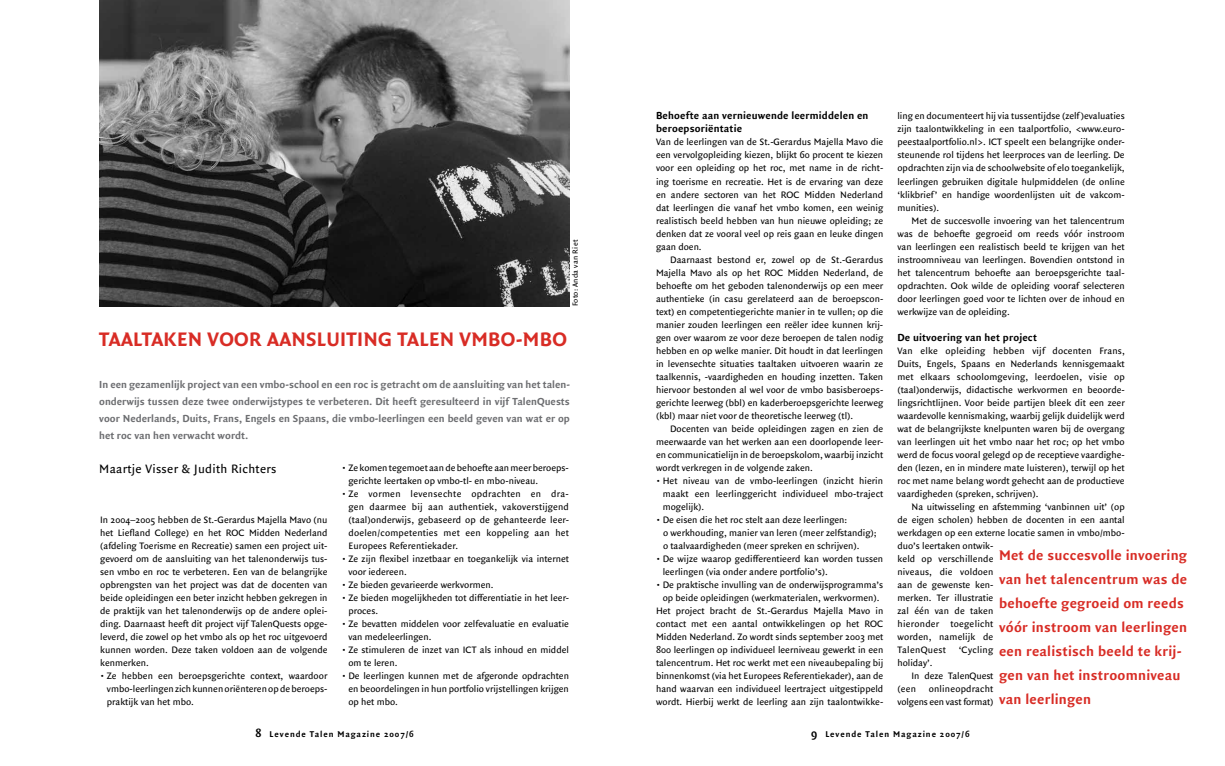
<style>
.page{position:relative;width:1225px;height:766px;background:#fff}
.page>*{position:absolute;margin:0;border:0;box-sizing:border-box;transform-origin:0 0}
.t1{font:700 21px "Quadraat Sans";letter-spacing:.015em;color:#d82c25}
.t2{font:700 15px/24px "Quadraat Sans";letter-spacing:.015em;color:#d82c25}
.t3{font:13px "Quadraat Sans";letter-spacing:.025em;color:#000}
.t4{font:700 11px/17px "Quadraat Sans";color:#6d6e71;text-align:justify}
.t5{font:700 11px/13px "Quadraat Sans";letter-spacing:.015em;color:#000}
.t6{font:10px/13px "Quadraat Sans";color:#000;text-align:justify}
.t7{font:10px "Quadraat Sans";letter-spacing:.03em;color:#000}
.t8{font:700 9px "Quadraat Sans";letter-spacing:.1em;color:#000}
.t9{font:8px "Quadraat Sans";letter-spacing:.025em;color:#000}
.s1{font-size:12px}
</style>
<div class="page">
<img style="left:99px;top:0;width:470px;height:306px">
<p class="t9" style="left:571px;top:306px;width:68px;rotate:-90deg">Foto: Anda van Riet</p>
<h1 class="t1" style="left:99px;top:327px;width:469px">TAALTAKEN VOOR AANSLUITING TALEN VMBO-MBO</h1>
<p class="t4" style="left:99px;top:376px;width:472px">In een gezamenlijk project van een vmbo-school en een roc is getracht om de aansluiting van het talen&shy;onderwijs tussen deze twee onderwijstypes te verbeteren. Dit heeft geresulteerd in vijf TalenQuests voor Nederlands, Duits, Frans, Engels en Spaans, die vmbo-leerlingen een beeld geven van wat er op het roc van hen verwacht wordt.</p>
<h3 class="t3" style="left:99px;top:461px;width:179px">Maartje Visser &amp; Judith Richters</h3>
<p class="t6" style="left:348px;top:461px;width:222px;text-indent:-7px">• Ze komen tegemoet aan de behoefte aan meer beroeps&shy;gerichte leertaken op vmbo-tl- en mbo-niveau.</p>
<p class="t6" style="left:348px;top:487px;width:222px;text-indent:-7px">• Ze vormen levensechte opdrachten en dra&shy;gen daarmee bij aan authentiek, vakoverstijgend (taal)onderwijs, gebaseerd op de gehanteerde leer&shy;doelen/competenties met een koppeling aan het Europees Referentiekader.</p>
<p class="t6" style="left:348px;top:552px;width:222px;text-indent:-7px">• Ze zijn flexibel inzetbaar en toegankelijk via internet voor iedereen.</p>
<p class="t6" style="left:342px;top:578px;width:153px">• Ze bieden gevarieerde werkvormen.</p>
<p class="t6" style="left:348px;top:591px;width:222px;text-indent:-7px">• Ze bieden mogelijkheden tot differentiatie in het leer&shy;proces.</p>
<p class="t6" style="left:348px;top:617px;width:222px;text-indent:-7px">• Ze bevatten middelen voor zelfevaluatie en evaluatie van medeleerlingen.</p>
<p class="t6" style="left:348px;top:643px;width:222px;text-indent:-7px">• Ze stimuleren de inzet van ICT als inhoud en middel om te leren.</p>
<p class="t6" style="left:348px;top:669px;width:222px;text-indent:-7px">• De leerlingen kunnen met de afgeronde opdrachten en beoordelingen in hun portfolio vrijstellingen krijgen op het mbo.</p>
<p class="t6" style="left:100px;top:513px;width:229px">In 2004–2005 hebben de St.-Gerardus Majella Mavo (nu het Liefland College) en het ROC Midden Nederland (afdeling Toerisme en Recreatie) samen een project uit&shy;gevoerd om de aansluiting van het talenonderwijs tus&shy;sen vmbo en roc te verbeteren. Een van de belangrijke opbrengsten van het project was dat de docenten van beide opleidingen een beter inzicht hebben gekregen in de praktijk van het talenonderwijs op de andere oplei&shy;ding. Daarnaast heeft dit project vijf TalenQuests opge&shy;leverd, die zowel op het vmbo als op het roc uitgevoerd kunnen worden. Deze taken voldoen aan de volgende kenmerken.</p>
<p class="t6" style="left:107px;top:669px;width:222px;text-indent:-7px">• Ze hebben een beroepsgerichte context, waardoor vmbo-leerlingen zich kunnen oriënteren op de beroeps&shy;praktijk van het mbo.</p>
<p class="t5" style="left:656px;top:110px;width:214px">Behoefte aan vernieuwende leermiddelen en beroepsoriëntatie</p>
<p class="t6" style="left:656px;top:136px;width:229px">Van de leerlingen van de St.-Gerardus Majella Mavo die een vervolgopleiding kiezen, blijkt 60 procent te kiezen voor een opleiding op het roc, met name in de richt&shy;ing toerisme en recreatie. Het is de ervaring van deze en andere sectoren van het ROC Midden Nederland dat leerlingen die vanaf het vmbo komen, een weinig realistisch beeld hebben van hun nieuwe opleiding; ze denken dat ze vooral veel op reis gaan en leuke dingen gaan doen.</p>
<p class="t6" style="left:656px;top:253px;width:229px;text-indent:14px">Daarnaast bestond er, zowel op de St.-Gerardus Majella Mavo als op het ROC Midden Nederland, de behoefte om het geboden talenonderwijs op een meer authentieke (in casu gerelateerd aan de beroepscon&shy;text) en competentiegerichte manier in te vullen; op die manier zouden leerlingen een reëler idee kunnen krij&shy;gen over waarom ze voor deze beroepen de talen nodig hebben en op welke manier. Dit houdt in dat leerlingen in levensechte situaties taaltaken uitvoeren waarin ze taalkennis, -vaardigheden en houding inzetten. Taken hiervoor bestonden al wel voor de vmbo basisberoeps&shy;gerichte leerweg (bbl) en kaderberoepsgerichte leerweg (kbl) maar niet voor de theoretische leerweg (tl).</p>
<p class="t6" style="left:656px;top:422px;width:229px;text-indent:14px">Docenten van beide opleidingen zagen en zien de meerwaarde van het werken aan een doorlopende leer&shy;en communicatielijn in de beroepskolom, waarbij inzicht wordt verkregen in de volgende zaken.</p>
<p class="t6" style="left:662px;top:474px;width:222px;text-indent:-7px">• Het niveau van de vmbo-leerlingen (inzicht hierin maakt een leerlinggericht individueel mbo-traject mogelijk).</p>
<p class="t6" style="left:663px;top:513px;width:215px;text-align:left;text-indent:-7px">• De eisen die het roc stelt aan deze leerlingen:<br>o werkhouding, manier van leren (meer zelfstandig); o taalvaardigheden (meer spreken en schrijven).</p>
<p class="t6" style="left:662px;top:552px;width:222px;text-indent:-7px">• De wijze waarop gedifferentieerd kan worden tussen leerlingen (via onder andere portfolio’s).</p>
<p class="t6" style="left:656px;top:578px;width:229px;text-align:center">• De praktische invulling van de onderwijsprogramma’s op beide opleidingen (werkmaterialen, werkvormen).<br>Het project bracht de St.-Gerardus Majella Mavo in contact met een aantal ontwikkelingen op het ROC Midden Nederland. Zo wordt sinds september 2003 met 800 leerlingen op individueel leerniveau gewerkt in een talencentrum. Het roc werkt met een niveaubepaling bij binnenkomst (via het Europees Referentiekader), aan de hand waarvan een individueel leertraject uitgestippeld wordt. Hierbij werkt de leerling aan zijn taalontwikke-</p>
<p class="t6" style="left:897px;top:110px;width:229px">ling en documenteert hij via tussentijdse (zelf )evaluaties zijn taalontwikkeling in een taalportfolio, &lt;www.euro&shy;peestaalportfolio.nl&gt;. ICT speelt een belangrijke onder&shy;steunende rol tijdens het leerproces van de leerling. De opdrachten zijn via de schoolwebsite of elo toegankelijk, leerlingen gebruiken digitale hulpmiddelen (de online ‘klikbrief’ en handige woordenlijsten uit de vakcom&shy;munities).</p>
<p class="t6" style="left:897px;top:214px;width:229px;text-indent:14px">Met de succesvolle invoering van het talencentrum was de behoefte gegroeid om reeds vóór instroom van leerlingen een realistisch beeld te krijgen van het instroomniveau van leerlingen. Bovendien ontstond in het talencentrum behoefte aan beroepsgerichte taal&shy;opdrachten. Ook wilde de opleiding vooraf selecteren door leerlingen goed voor te lichten over de inhoud en werkwijze van de opleiding.</p>
<p class="t5" style="left:897px;top:331px;width:141px">De uitvoering van het project</p>
<p class="t6" style="left:897px;top:344px;width:229px">Van elke opleiding hebben vijf docenten Frans, Duits, Engels, Spaans en Nederlands kennisgemaakt met elkaars schoolomgeving, leerdoelen, visie op (taal)onderwijs, didactische werkvormen en beoorde&shy;lingsrichtlijnen. Voor beide partijen bleek dit een zeer waardevolle kennismaking, waarbij gelijk duidelijk werd wat de belangrijkste knelpunten waren bij de overgang van leerlingen uit het vmbo naar het roc; op het vmbo werd de focus vooral gelegd op de receptieve vaardighe&shy;den (lezen, en in mindere mate luisteren), terwijl op het roc met name belang wordt gehecht aan de productieve vaardigheden (spreken, schrijven).</p>
<p class="t6" style="left:897px;top:500px;width:229px;text-align:left;text-indent:14px">Na uitwisseling en afstemming ‘vanbinnen uit’ (op de eigen scholen) hebben de docenten in een aantal werkdagen op een externe locatie samen in vmbo/mbo&shy;duo’s leertaken ontwik-<br>keld op verschillende<br>niveaus, die voldoen<br>aan de gewenste ken-<br>merken. Ter illustratie<br>zal één van de taken<br>hieronder toegelicht<br>worden, namelijk de<br>TalenQuest</p>
<h2 class="t2" style="left:999px;top:543px;width:190px">Met de succesvolle invoering van het talencentrum was de behoefte gegroeid om reeds vóór instroom van leerlingen een realistisch beeld te krij&shy;gen van het instroomniveau van leerlingen</h2>
<p class="t7" style="left:958px;top:643px;width:36px">‘Cycling</p>
<p class="t6" style="left:897px;top:656px;width:37px">holiday’.</p>
<p class="t6" style="left:911px;top:669px;width:83px">In deze TalenQuest</p>
<p class="t6" style="left:897px;top:682px;width:20px">(een</p>
<p class="t6" style="left:897px;top:682px;width:97px;text-align:right">onlineopdracht volgens een vast format)</p>
<p class="t8" style="left:255px;top:729px;width:160px"><span class="s1">8</span> Levende Talen Magazine 2007/6</p>
<p class="t8" style="left:811px;top:729px;width:160px"><span class="s1">9</span> Levende Talen Magazine 2007/6</p>
</div>
